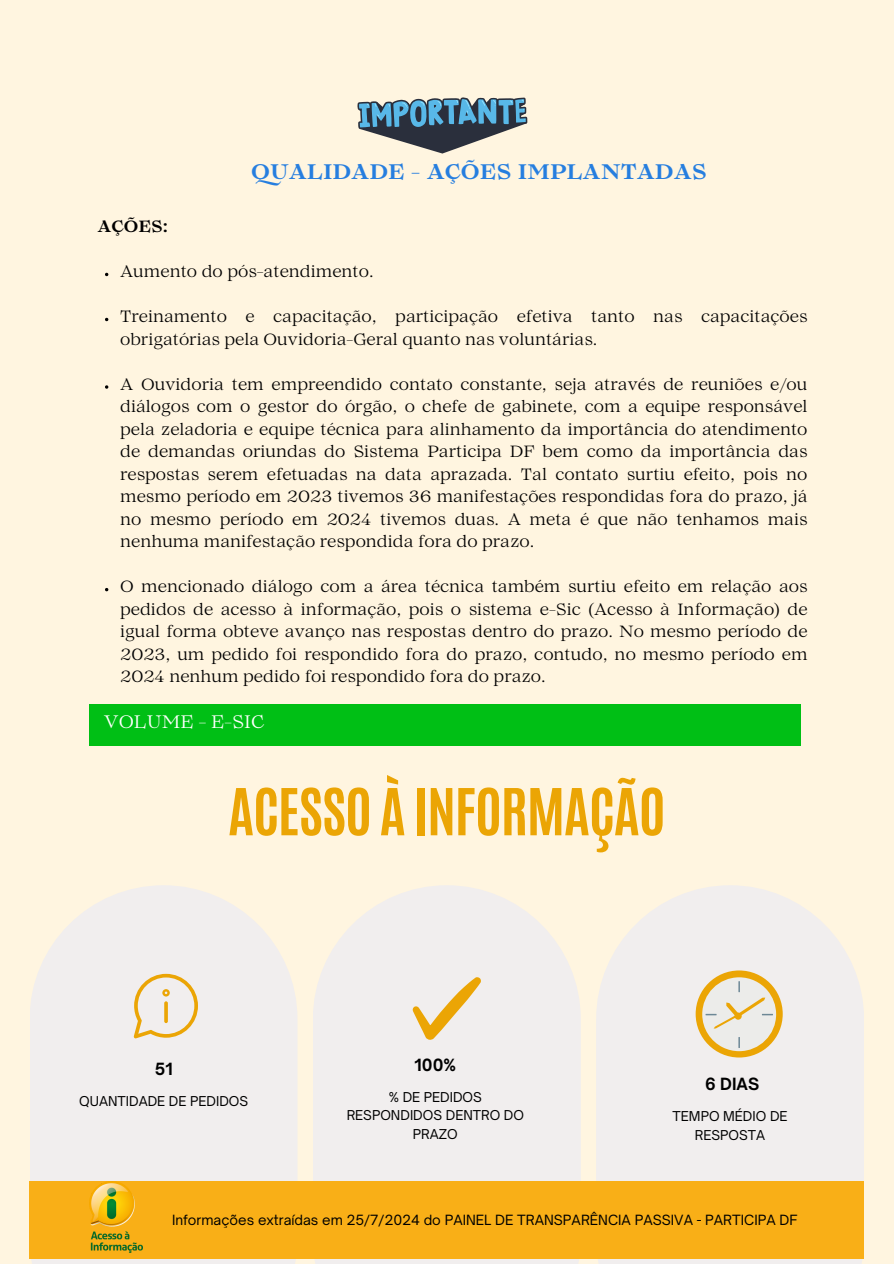
<style>
.page{position:relative;width:894px;height:1264px;background:#fff}
.page>*{position:absolute;margin:0;border:0;box-sizing:border-box;transform-origin:0 0}
.t1{font:700 54.9px "Antonio";letter-spacing:-.02em;color:#eba505}
.t2{font:700 21px "Lovelace Text";color:#267edf}
.t3{font:18px "Lovelace Text";color:#fff}
.t4{font:16.2px/22.5px "Lovelace Text";color:#000;text-align:justify}
.t5{font:700 16.2px "Lovelace Text";color:#000}
.t6{font:700 16.05px "Open Sauce One";color:#000}
.t7{font:13.5px "Open Sauce One";color:#000}
.t8{font:13.05px/18.1px "Open Sauce One";color:#000;text-align:center}
</style>
<div class="page">
<div style="left:0;top:0;width:893px;height:1263px;background:#fff5e0"></div>
<svg style="left:30px;top:885px;width:267px;height:378px;fill:#f1eeee"></svg>
<svg style="left:596px;top:885px;width:267px;height:378px;fill:#f1eeee"></svg>
<svg style="left:313px;top:885px;width:267px;height:378px;fill:#f1eeee"></svg>
<div style="left:30px;top:1181px;width:833px;height:77px;background:#f9af17"></div>
<svg style="left:134px;top:973px;width:64px;height:65px"></svg>
<svg style="left:412px;top:976px;width:69px;height:63px"></svg>
<div style="left:695px;top:970px;width:87px;height:87px;background:#eba505;border-radius:50%"></div>
<svg style="left:702px;top:977px;width:73px;height:74px"></svg>
<img style="left:89px;top:1181px;width:53px;height:71px">
<svg style="left:105px;top:385px;width:3px;height:4px"></svg>
<div style="left:89px;top:704px;width:712px;height:41px;background:#00bf15"></div>
<svg style="left:357px;top:97px;width:170px;height:56px"></svg>
<h6 class="t2" style="left:251px;top:164px;width:457px">QUALIDADE - AÇÕES IMPLANTADAS</h6>
<h1 class="t5" style="left:97px;top:220px;width:72px">AÇÕES:</h1>
<p class="t4" style="left:120px;top:262px;width:255px">Aumento do pós-atendimento.</p>
<p class="t4" style="left:120px;top:307px;width:688px">Treinamento e capacitação, participação efetiva tanto nas capacitações obrigatórias pela Ouvidoria-Geral quanto nas voluntárias.</p>
<p class="t4" style="left:120px;top:375px;width:688px">A Ouvidoria tem empreendido contato constante, seja através de reuniões e/ou diálogos com o gestor do órgão, o chefe de gabinete, com a equipe responsável pela zeladoria e equipe técnica para alinhamento da importância do atendimento de demandas oriundas do Sistema Participa DF bem como da importância das respostas serem efetuadas na data aprazada. Tal contato surtiu efeito, pois no mesmo período em 2023 tivemos 36 manifestações respondidas fora do prazo, já no mesmo período em 2024 tivemos duas. A meta é que não tenhamos mais nenhuma manifestação respondida fora do prazo.</p>
<h2 class="t4" style="left:120px;top:577px;width:688px">O mencionado diálogo com a área técnica também surtiu efeito em relação aos pedidos de acesso à informação, pois o sistema e-Sic (Acesso à Informação) de igual forma obteve avanço nas respostas dentro do prazo. No mesmo período de 2023, um pedido foi respondido fora do prazo, contudo, no mesmo período em 2024 nenhum pedido foi respondido fora do prazo.</h2>
<p class="t3" style="left:104px;top:715px;width:162px">VOLUME - E-SIC</p>
<h4 class="t1" style="left:228px;top:772px;width:439px">ACESSO À INFORMAÇÃO</h4>
<p class="t6" style="left:155px;top:1058px;width:19px">51</p>
<p class="t8" style="left:79px;top:1091px;width:170px">QUANTIDADE DE PEDIDOS</p>
<p class="t6" style="left:414px;top:1054px;width:43px">100%</p>
<p class="t8" style="left:346px;top:1088px;width:179px">% DE PEDIDOS<br>RESPONDIDOS DENTRO DO<br>PRAZO</p>
<p class="t6" style="left:705px;top:1074px;width:55px">6 DIAS</p>
<p class="t8" style="left:672px;top:1107px;width:116px">TEMPO MÉDIO DE<br>RESPOSTA</p>
<p class="t7" style="left:172px;top:1211px;width:627px">Informações extraídas em 25/7/2024 do PAINEL DE TRANSPARÊNCIA PASSIVA - PARTICIPA DF</p>
</div>
